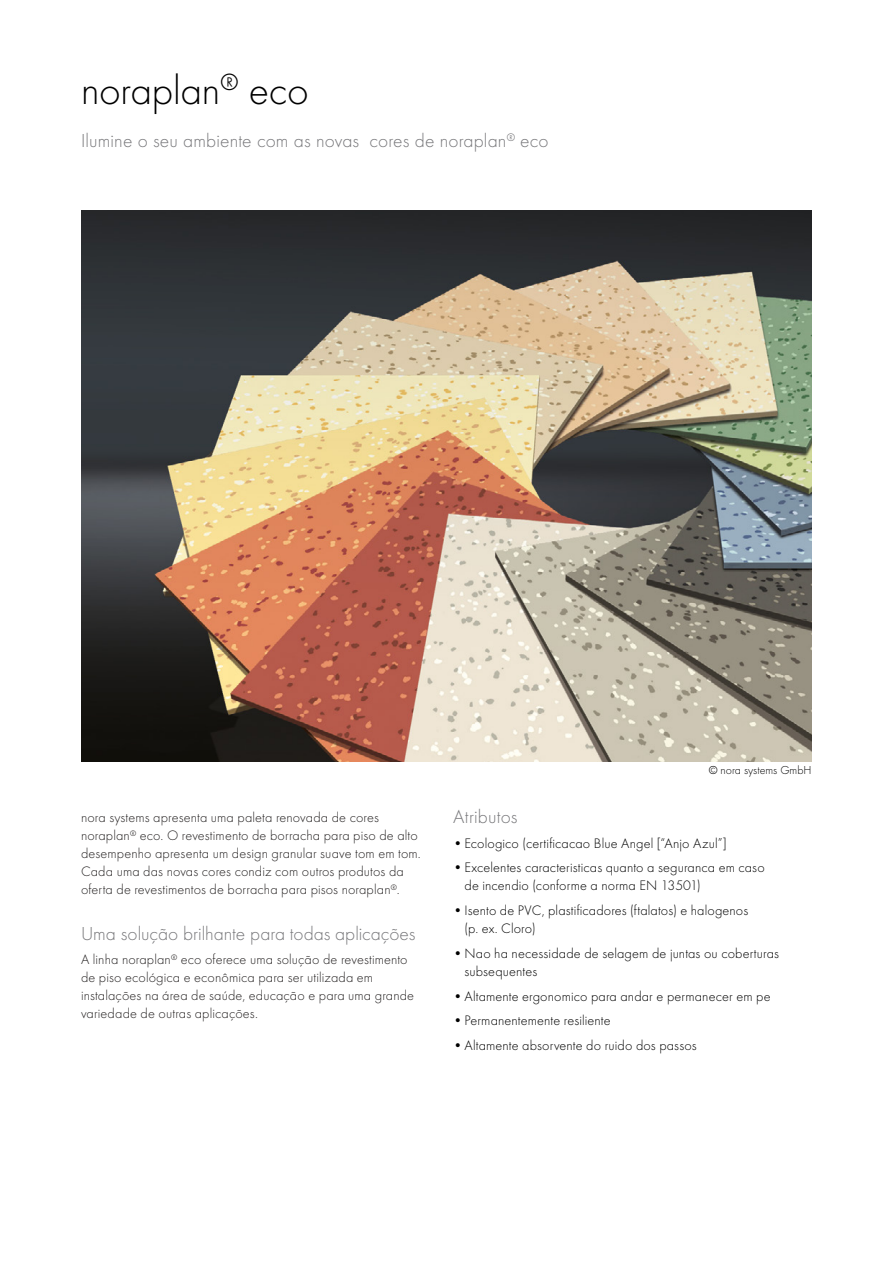
<style>
.page{position:relative;width:893px;height:1263px;background:#fff}
.page>*{position:absolute;margin:0;border:0;box-sizing:border-box;transform-origin:0 0}
.t1{font:300 42px "Futura";letter-spacing:-.005em;color:#000}
.t2{font:300 19.5px "Futura";letter-spacing:.005em;color:#77777a}
.t3{font:300 14.25px/18px "Futura";letter-spacing:.01em;color:#232020}
.t4{font:300 14.25px/18px "Futura";letter-spacing:.01em;color:#000}
.t5{font:300 12px "Futura";color:#000}
</style>
<div class="page">
<img style="left:81px;top:210px;width:731px;height:551px">
<h1 class="t1" style="left:81px;top:66px;width:229px">noraplan<sup>®</sup> eco</h1>
<h2 class="t2" style="left:81px;top:130px;width:469px">Ilumine o seu ambiente com as novas cores de noraplan<sup>®</sup> eco</h2>
<p class="t5" style="left:709px;top:763px;width:104px">© nora systems GmbH</p>
<p class="t3" style="left:81px;top:809px;width:341px">nora systems apresenta uma paleta renovada de cores noraplan<sup>®</sup> eco. O revestimento de borracha para piso de alto desempenho apresenta um design granular suave tom em tom.<br>Cada uma das novas cores condiz com outros produtos da oferta de revestimentos de borracha para pisos noraplan<sup>®</sup>.</p>
<h2 class="t2" style="left:81px;top:922px;width:336px">Uma solução brilhante para todas aplicações</h2>
<p class="t3" style="left:81px;top:951px;width:335px">A linha noraplan<sup>®</sup> eco oferece uma solução de revestimento de piso ecológica e econômica para ser utilizada em instalações na área de saúde, educação e para uma grande variedade de outras aplicações.</p>
<h2 class="t2" style="left:453px;top:805px;width:66px">Atributos</h2>
<p class="t4" style="left:453px;top:834px;width:275px">•Ecologico (certificacao Blue Angel [“Anjo Azul”]</p>
<p class="t4" style="left:464px;top:859px;width:302px;text-indent:-11px">•Excelentes caracteristicas quanto a seguranca em caso de incendio (conforme a norma EN 13501)</p>
<p class="t4" style="left:464px;top:901px;width:285px;text-indent:-11px">•Isento de PVC, plastificadores (ftalatos) e halogenos (p. ex. Cloro)</p>
<p class="t4" style="left:464px;top:944px;width:316px;text-indent:-11px">•Nao ha necessidade de selagem de juntas ou coberturas subsequentes</p>
<p class="t4" style="left:453px;top:987px;width:319px">•Altamente ergonomico para andar e permanecer em pe</p>
<p class="t4" style="left:453px;top:1012px;width:159px">•Permanentemente resiliente</p>
<p class="t4" style="left:453px;top:1036px;width:245px">•Altamente absorvente do ruido dos passos</p>
</div>
